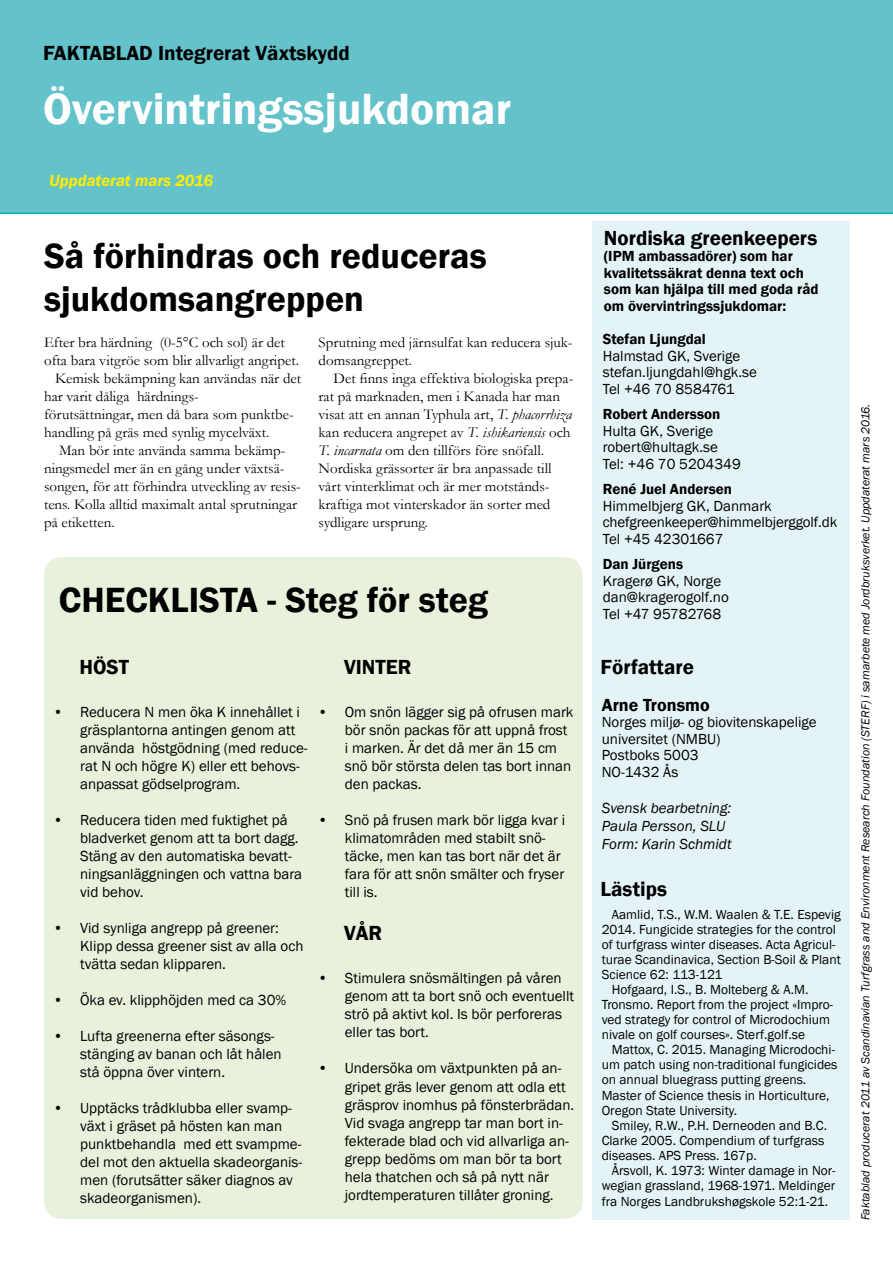
<style>
.page{position:relative;width:893px;height:1263px;background:#fff}
.page>*{position:absolute;margin:0;border:0;box-sizing:border-box;transform-origin:0 0}
.t1{font:600 45px "Franklin Gothic";color:#fff}
.t2{font:600 36px/43.2px "Franklin Gothic";color:#000}
.t3{font:600 21px "Franklin Gothic";color:#000}
.t4{font:600 18px "Franklin Gothic";color:#000}
.t5{font:italic 600 16.5px "Franklin Gothic";color:#ffed00}
.t6{font:15px/18px "Franklin Gothic";color:#000}
.t7{font:15px/18px "Garamond";color:#000}
.t8{font:600 15px/16.5px "Franklin Gothic";color:#000}
.t9{font:italic 15px/18px "Franklin Gothic";color:#000}
.t10{font:13.5px "Franklin Gothic";color:#000}
.t11{font:italic 12px "Franklin Gothic";color:#000}
.s1{font-style:italic}
</style>
<div class="page">
<div style="left:592px;top:221px;width:258px;height:999px;background:#e4f3f5"></div>
<div style="left:44px;top:557px;width:539px;height:662px;background:#e8f1dc;border-radius:18px"></div>
<div style="left:0;top:0;width:893px;height:214px;background:#64c2cb"></div>
<h3 class="t3" style="left:43px;top:40px;width:308px">Faktablad Integrerat Växtskydd</h3>
<h1 class="t1" style="left:43px;top:81px;width:470px">Övervintringssjukdomar</h1>
<p class="t5" style="left:49px;top:170px;width:165px">Uppdaterat mars 2016</p>
<h2 class="t2" style="left:44px;top:234px;width:444px">Så förhindras och reduceras sjukdomsangreppen</h2>
<p class="t7" style="left:44px;top:333px;width:242px">Efter bra härdning (0-5°C och sol) är det</p>
<p class="t7" style="left:44px;top:351px;width:256px">ofta bara vitgröe som blir allvarligt angripet.</p>
<p class="t7" style="left:55px;top:369px;width:247px">Kemisk bekämpning kan användas när det</p>
<p class="t7" style="left:44px;top:387px;width:156px">har varit dåliga härdnings-</p>
<p class="t7" style="left:44px;top:405px;width:251px">förutsättningar, men då bara som punktbe-</p>
<p class="t7" style="left:44px;top:423px;width:227px">handling på gräs med synlig mycelväxt.</p>
<p class="t7" style="left:59px;top:441px;width:228px">Man bör inte använda samma bekämp-</p>
<p class="t7" style="left:44px;top:459px;width:242px">ningsmedel mer än en gång under växtsä-</p>
<p class="t7" style="left:44px;top:477px;width:258px">songen, för att förhindra utveckling av resis-</p>
<p class="t7" style="left:44px;top:495px;width:255px">tens. Kolla alltid maximalt antal sprutningar</p>
<p class="t7" style="left:44px;top:513px;width:72px">på etiketten.</p>
<p class="t7" style="left:319px;top:333px;width:256px">Sprutning med järnsulfat kan reducera sjuk&shy;domsangreppet.</p>
<p class="t7" style="left:319px;top:369px;width:256px;text-indent:15px">Det finns inga effektiva biologiska prepa&shy;rat på marknaden, men i Kanada har man visat att en annan Typhula art, <span class="s1">T. phacorrhiza </span>kan reducera angrepet av <span class="s1">T. ishikariensis</span> och <span class="s1">T. incarnata</span> om den tillförs före snöfall.<br>Nordiska grässorter är bra anpassade till vårt vinterklimat och är mer motstånds&shy;kraftiga mot vinterskador än sorter med sydligare ursprung.</p>
<h2 class="t2" style="left:59px;top:579px;width:430px">Checklista - Steg för steg</h2>
<h3 class="t3" style="left:79px;top:654px;width:51px">HÖST</h3>
<p class="t6" style="left:80px;top:703px;width:229px;text-indent:-27px">• Reducera N men öka K innehållet i gräsplantorna antingen genom att använda höstgödning (med reduce&shy;rat N och högre K) eller ett behovs&shy;anpassat gödselprogram.</p>
<p class="t6" style="left:80px;top:811px;width:224px;text-indent:-27px">• Reducera tiden med fuktighet på bladverket genom att ta bort dagg.<br>Stäng av den automatiska bevatt&shy;ningsanläggningen och vattna bara vid behov.</p>
<p class="t6" style="left:80px;top:919px;width:225px;text-indent:-27px">• Vid synliga angrepp på greener:<br>Klipp dessa greener sist av alla och tvätta sedan klipparen.</p>
<p class="t6" style="left:53px;top:991px;width:235px">• Öka ev. klipphöjden med ca 30%</p>
<p class="t6" style="left:80px;top:1027px;width:203px;text-indent:-27px">• Lufta greenerna efter säsongs&shy;stänging av banan och låt hålen stå öppna över vintern.</p>
<p class="t6" style="left:80px;top:1099px;width:224px;text-indent:-27px">• Upptäcks trådklubba eller svamp&shy;växt i gräset på hösten kan man punktbehandla med ett svampme&shy;del mot den aktuella skadeorganis&shy;men (forutsätter säker diagnos av skadeorganismen).</p>
<h3 class="t3" style="left:344px;top:654px;width:69px">VINTER</h3>
<p class="t6" style="left:345px;top:703px;width:230px;text-indent:-27px">• Om snön lägger sig på ofrusen mark bör snön packas för att uppnå frost i marken. Är det då mer än 15 cm snö bör största delen tas bort innan den packas.</p>
<p class="t6" style="left:345px;top:811px;width:222px;text-indent:-27px">• Snö på frusen mark bör ligga kvar i klimatområden med stabilt snö&shy;täcke, men kan tas bort när det är fara för att snön smälter och fryser till is.</p>
<h3 class="t3" style="left:344px;top:920px;width:40px">VÅR</h3>
<p class="t6" style="left:345px;top:970px;width:231px;text-indent:-27px">• Stimulera snösmältingen på våren genom att ta bort snö och eventuellt strö på aktivt kol. Is bör perforeras eller tas bort.</p>
<p class="t6" style="left:345px;top:1060px;width:231px;text-indent:-27px">• Undersöka om växtpunkten på an&shy;gripet gräs lever genom att odla ett gräsprov inomhus på fönsterbrädan.<br>Vid svaga angrepp tar man bort in&shy;fekterade blad och vid allvarliga an&shy;grepp bedöms om man bör ta bort hela thatchen och så på nytt när jordtemperaturen tillåter groning.</p>
<h3 class="t3" style="left:604px;top:225px;width:215px">Nordiska greenkeepers</h3>
<p class="t8" style="left:604px;top:248px;width:216px">(IPM ambassadörer) som har kvalitetssäkrat denna text och som kan hjälpa till med goda råd om övervintringssjukdomar:</p>
<p class="t8" style="left:603px;top:331px;width:105px">Stefan Ljungdal</p>
<p class="t6" style="left:603px;top:348px;width:156px;line-height:16.5px">Halmstad GK, Sverige stefan.ljungdahl@hgk.se<br>Tel +46 70 8584761</p>
<p class="t8" style="left:603px;top:406px;width:119px">Robert Andersson</p>
<p class="t6" style="left:603px;top:423px;width:140px;line-height:16.5px">Hulta GK, Sverige robert@hultagk.se<br>Tel: +46 70 5204349</p>
<p class="t8" style="left:603px;top:481px;width:131px">René Juel Andersen</p>
<p class="t6" style="left:603px;top:498px;width:236px;line-height:16.5px">Himmelbjerg GK, Danmark chefgreenkeeper@himmelbjerggolf.dk<br>Tel +45 42301667</p>
<p class="t8" style="left:603px;top:556px;width:82px">Dan Jürgens</p>
<p class="t6" style="left:603px;top:573px;width:128px;line-height:16.5px">Kragerø GK, Norge dan@kragerogolf.no<br>Tel +47 95782768</p>
<h3 class="t3" style="left:601px;top:654px;width:95px">Författare</h3>
<p class="t4" style="left:602px;top:693px;width:109px">Arne Tronsmo</p>
<p class="t6" style="left:602px;top:714px;width:216px;line-height:16.5px">Norges miljø- og biovitenskapelige universitet (NMBU)<br>Postboks 5003<br>NO-1432 Ås</p>
<p class="t9" style="left:602px;top:799px;width:131px">Svensk bearbetning:<br>Paula Persson, SLU<br>Form: Karin Schmidt</p>
<h3 class="t3" style="left:601px;top:876px;width:68px">Lästips</h3>
<p class="t10" style="left:612px;top:906px;width:230px">Aamlid, T.S., W.M. Waalen &amp; T.E. Espevig</p>
<p class="t10" style="left:602px;top:921px;width:236px">2014. Fungicide strategies for the control</p>
<p class="t10" style="left:602px;top:936px;width:235px">of turfgrass winter diseases. Acta Agricul-</p>
<p class="t10" style="left:602px;top:951px;width:241px">turae Scandinavica, Section B-Soil &amp; Plant</p>
<p class="t10" style="left:602px;top:966px;width:122px">Science 62: 113-121</p>
<p class="t10" style="left:612px;top:981px;width:198px">Hofgaard, I.S., B. Molteberg &amp; A.M.</p>
<p class="t10" style="left:602px;top:996px;width:233px">Tronsmo. Report from the project «Impro-</p>
<p class="t10" style="left:602px;top:1011px;width:230px">ved strategy for control of Microdochium</p>
<p class="t10" style="left:602px;top:1026px;width:205px">nivale on golf courses». Sterf.golf.se</p>
<p class="t10" style="left:612px;top:1041px;width:225px">Mattox, C. 2015. Managing Microdochi-</p>
<p class="t10" style="left:602px;top:1056px;width:237px">um patch using non-traditional fungicides</p>
<p class="t10" style="left:602px;top:1071px;width:206px">on annual bluegrass putting greens.</p>
<p class="t10" style="left:602px;top:1086px;width:229px">Master of Science thesis in Horticulture,</p>
<p class="t10" style="left:602px;top:1101px;width:137px">Oregon State University.</p>
<p class="t10" style="left:612px;top:1116px;width:217px">Smiley, R.W., P.H. Derneoden and B.C.</p>
<p class="t10" style="left:602px;top:1131px;width:224px">Clarke 2005. Compendium of turfgrass</p>
<p class="t10" style="left:602px;top:1146px;width:157px">diseases. APS Press. 167p.</p>
<p class="t10" style="left:612px;top:1161px;width:225px">Årsvoll, K. 1973: Winter damage in Nor-</p>
<p class="t10" style="left:602px;top:1176px;width:235px">wegian grassland, 1968-1971. Meldinger</p>
<p class="t10" style="left:602px;top:1193px;width:228px">fra Norges Landbrukshøgskole 52:1-21.</p>
<p class="t11" style="left:858px;top:1220px;width:818px;rotate:-90deg">Faktablad producerat 2011 av Scandinavian Turfgrass and Environment Research Foundation (STERF) i samarbete med Jordbruksverket. Uppdaterat mars 2016.</p>
</div>
